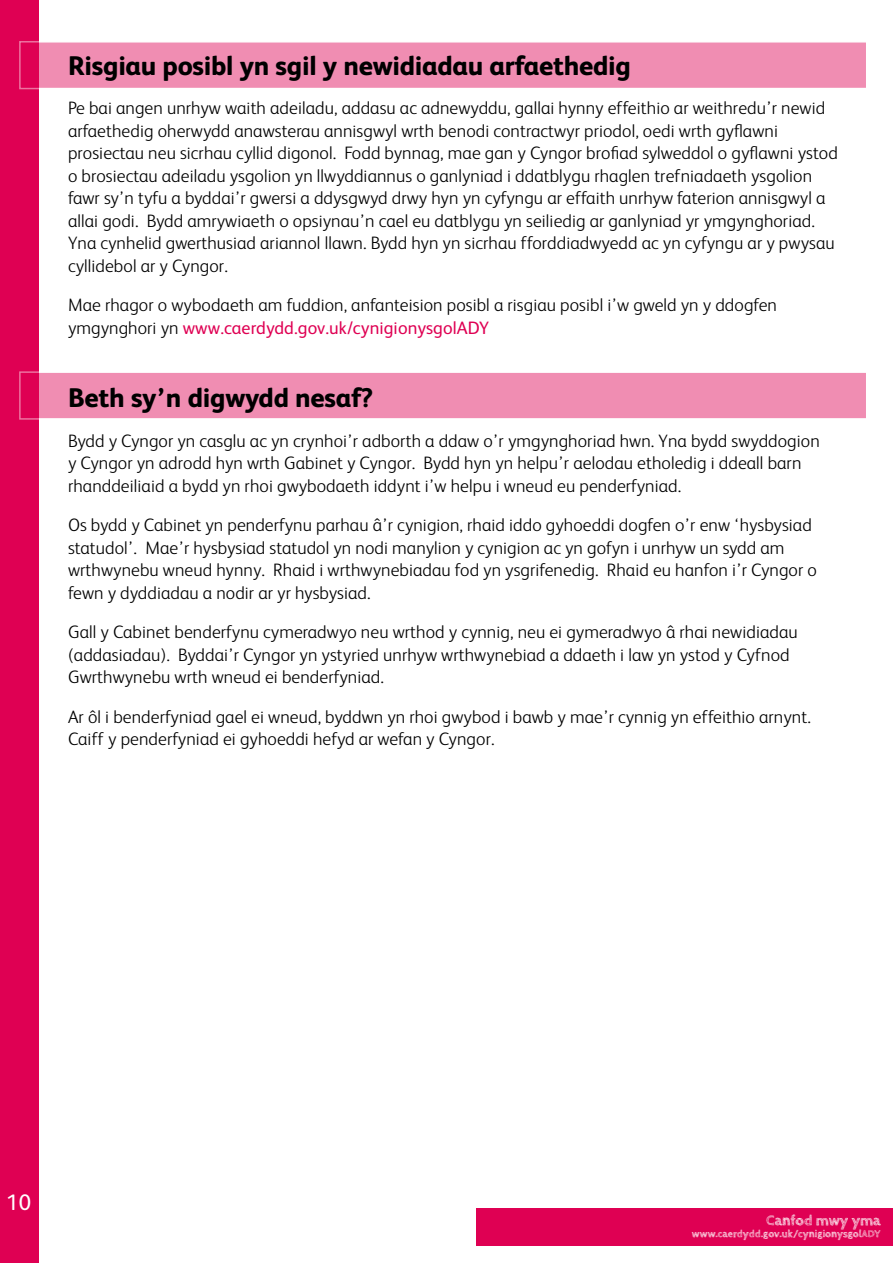
<style>
.page{position:relative;width:893px;height:1263px;background:#fff}
.page>*{position:absolute;margin:0;border:0;box-sizing:border-box;transform-origin:0 0}
.t1{font:800 27px "FS Albert";letter-spacing:-.01em;color:#000}
.t2{font:22.5px "FS Albert";color:#fff}
.t3{font:300 18px/22.5px "FS Albert";letter-spacing:.005em;color:#000}
.t4{font:700 14.85px "Cabin Sketch";color:#fff}
.t5{font:700 10.5px "Cabin Sketch";color:#fff}
.s1{font-weight:400;color:#df0053}
</style>
<div class="page">
<div style="left:476px;top:1208px;width:417px;height:38px;background:#df0053"></div>
<div style="left:0;top:0;width:39px;height:1263px;background:#df0053"></div>
<div style="left:19px;top:41px;width:848px;height:48px;background:#f08db2;border:2px solid #fff"></div>
<div style="left:19px;top:371px;width:848px;height:49px;background:#f08db2;border:2px solid #fff"></div>
<p class="t1" style="left:68px;top:46px;width:565px">Risgiau posibl yn sgil y newidiadau arfaethedig</p>
<p class="t3" style="left:68px;top:96px;width:771px">Pe bai angen unrhyw waith adeiladu, addasu ac adnewyddu, gallai hynny effeithio ar weithredu’r newid arfaethedig oherwydd anawsterau annisgwyl wrth benodi contractwyr priodol, oedi wrth gyfawni prosiectau neu sicrhau cyllid digonol. Fodd bynnag, mae gan y Cyngor brofad sylweddol o gyfawni ystod</p>
<p class="t3" style="left:68px;top:164px;width:768px">o brosiectau adeiladu ysgolion yn llwyddiannus o ganlyniad i ddatblygu rhaglen trefniadaeth ysgolion fawr sy’n tyfu a byddai’r gwersi a ddysgwyd drwy hyn yn cyfyngu ar effaith unrhyw faterion annisgwyl a allai godi. Bydd amrywiaeth o opsiynau’n cael eu datblygu yn seiliedig ar ganlyniad yr ymgynghoriad.<br>Yna cynhelid gwerthusiad ariannol llawn. Bydd hyn yn sicrhau fforddiadwyedd ac yn cyfyngu ar y pwysau cyllidebol ar y Cyngor.</p>
<p class="t3" style="left:68px;top:293px;width:710px">Mae rhagor o wybodaeth am fuddion, anfanteision posibl a risgiau posibl i’w gweld yn y ddogfen ymgynghori yn <span class="s1">www.caerdydd.gov.uk/cynigionysgolADY</span></p>
<h2 class="t1" style="left:68px;top:378px;width:307px">Beth sy’n digwydd nesaf?</h2>
<p class="t3" style="left:68px;top:428px;width:753px">Bydd y Cyngor yn casglu ac yn crynhoi’r adborth a ddaw o’r ymgynghoriad hwn. Yna bydd swyddogion y Cyngor yn adrodd hyn wrth Gabinet y Cyngor. Bydd hyn yn helpu’r aelodau etholedig i ddeall barn rhanddeiliaid a bydd yn rhoi gwybodaeth iddynt i’w helpu i wneud eu penderfyniad.</p>
<p class="t3" style="left:68px;top:513px;width:750px">Os bydd y Cabinet yn penderfynu parhau â’r cynigion, rhaid iddo gyhoeddi dogfen o’r enw ‘hysbysiad statudol’. Mae’r hysbysiad statudol yn nodi manylion y cynigion ac yn gofyn i unrhyw un sydd am wrthwynebu wneud hynny. Rhaid i wrthwynebiadau fod yn ysgrifenedig. Rhaid eu hanfon i’r Cyngor o fewn y dyddiadau a nodir ar yr hysbysiad.</p>
<p class="t3" style="left:68px;top:620px;width:731px">Gall y Cabinet benderfynu cymeradwyo neu wrthod y cynnig, neu ei gymeradwyo â rhai newidiadau (addasiadau). Byddai’r Cyngor yn ystyried unrhyw wrthwynebiad a ddaeth i law yn ystod y Cyfnod<br>Gwrthwynebu wrth wneud ei benderfyniad.</p>
<p class="t3" style="left:68px;top:704px;width:744px">Ar ôl i benderfyniad gael ei wneud, byddwn yn rhoi gwybod i bawb y mae’r cynnig yn effeithio arnynt.<br>Caiff y penderfyniad ei gyhoeddi hefyd ar wefan y Cyngor.</p>
<p class="t2" style="left:6px;top:1187px;width:26px">10</p>
<p class="t4" style="left:766px;top:1212px;width:116px">Canfod mwy yma</p>
<p class="t5" style="left:692px;top:1228px;width:190px">www.caerdydd.gov.uk/cynigionysgolADY</p>
</div>
